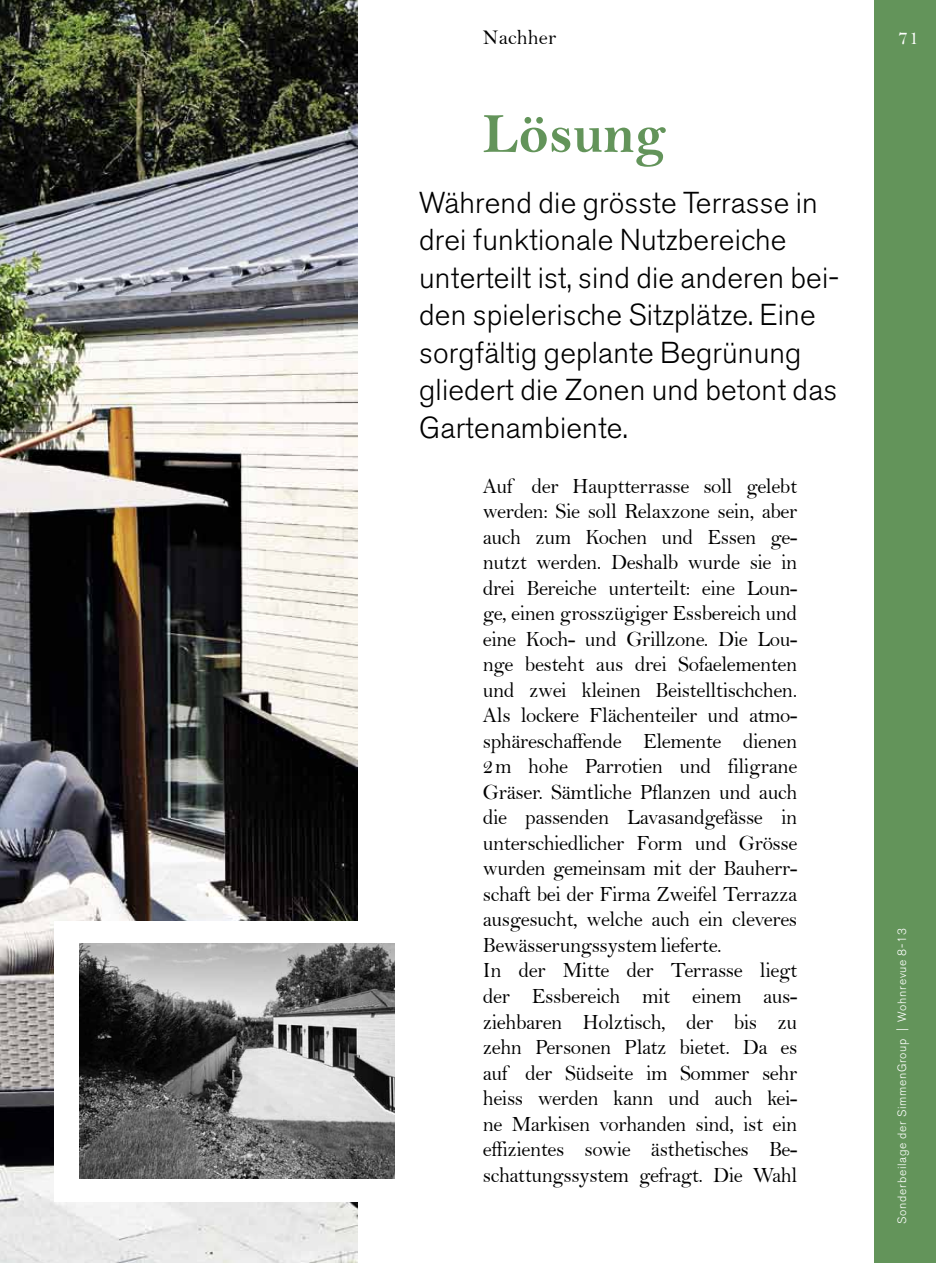
<style>
.page{position:relative;width:936px;height:1263px;background:#fff}
.page>*{position:absolute;margin:0;border:0;box-sizing:border-box;transform-origin:0 0}
.t1{font:56.55px "Bell MT Bold";color:#63945a}
.t2{font:300 30px/37.5px "Akzidenz Grotesk BE";letter-spacing:.005em;color:#000}
.t3{font:21.9px/25.5px "Bell";letter-spacing:-.02em;color:#000;scale:.96 1}
.t4{font:21px "Bell";letter-spacing:.005em;color:#000}
.t5{font:21px "Bell";color:#fff}
.t6{font:300 12px "Akzidenz Grotesk BE";letter-spacing:.06em;color:#fff}
</style>
<div class="page">
<div style="left:873px;top:0;width:62px;height:1263px;background:#63945a"></div>
<img style="left:0;top:0;width:357px;height:1263px">
<div style="left:54px;top:921px;width:365px;height:280px;background:#fff"></div>
<img style="left:79px;top:943px;width:315px;height:236px">
<p class="t4" style="left:483px;top:25px;width:75px">Nachher</p>
<p class="t5" style="left:897px;top:25px;width:23px">71</p>
<h1 class="t1" style="left:483px;top:100px;width:185px">Lösung</h1>
<h2 class="t2" style="left:419px;top:184px;width:421px">Während die grösste Terrasse in drei funktionale Nutzbereiche unterteilt ist, sind die anderen bei&shy;den spielerische Sitzplätze. Eine sorgfältig geplante Begrünung gliedert die Zonen und betont das<br>Gartenambiente.</h2>
<p class="t3" style="left:483px;top:473px;width:329px">Auf der Hauptterrasse soll gelebt werden: Sie soll Relaxzone sein, aber auch zum Kochen und Essen ge&shy;nutzt werden. Deshalb wurde sie in drei Bereiche unterteilt: eine Loun&shy;ge, einen grosszügiger Essbereich und eine Koch- und Grillzone. Die Lou&shy;nge besteht aus drei Sofaelementen und zwei kleinen Beistelltischchen.<br>Als lockere Flächenteiler und atmo&shy;sphäreschaffende Elemente dienen 2m hohe Parrotien und filigrane Gräser. Sämtliche Pflanzen und auch die passenden Lavasandgefässe in unterschiedlicher Form und Grösse wurden gemeinsam mit der Bauherr&shy;schaft bei der Firma Zweifel Terrazza ausgesucht, welche auch ein cleveres Bewässerungssystem lieferte.<br>In der Mitte der Terrasse liegt der Essbereich mit einem aus&shy;ziehbaren Holztisch, der bis zu zehn Personen Platz bietet. Da es auf der Südseite im Sommer sehr heiss werden kann und auch kei&shy;ne Markisen vorhanden sind, ist ein effizientes sowie ästhetisches Be&shy;schattungssystem gefragt. Die Wahl</p>
<p class="t6" style="left:895px;top:1224px;width:297px;rotate:-90deg">Sonderbeilage der SimmenGroup | Wohnrevue 8-13</p>
</div>
